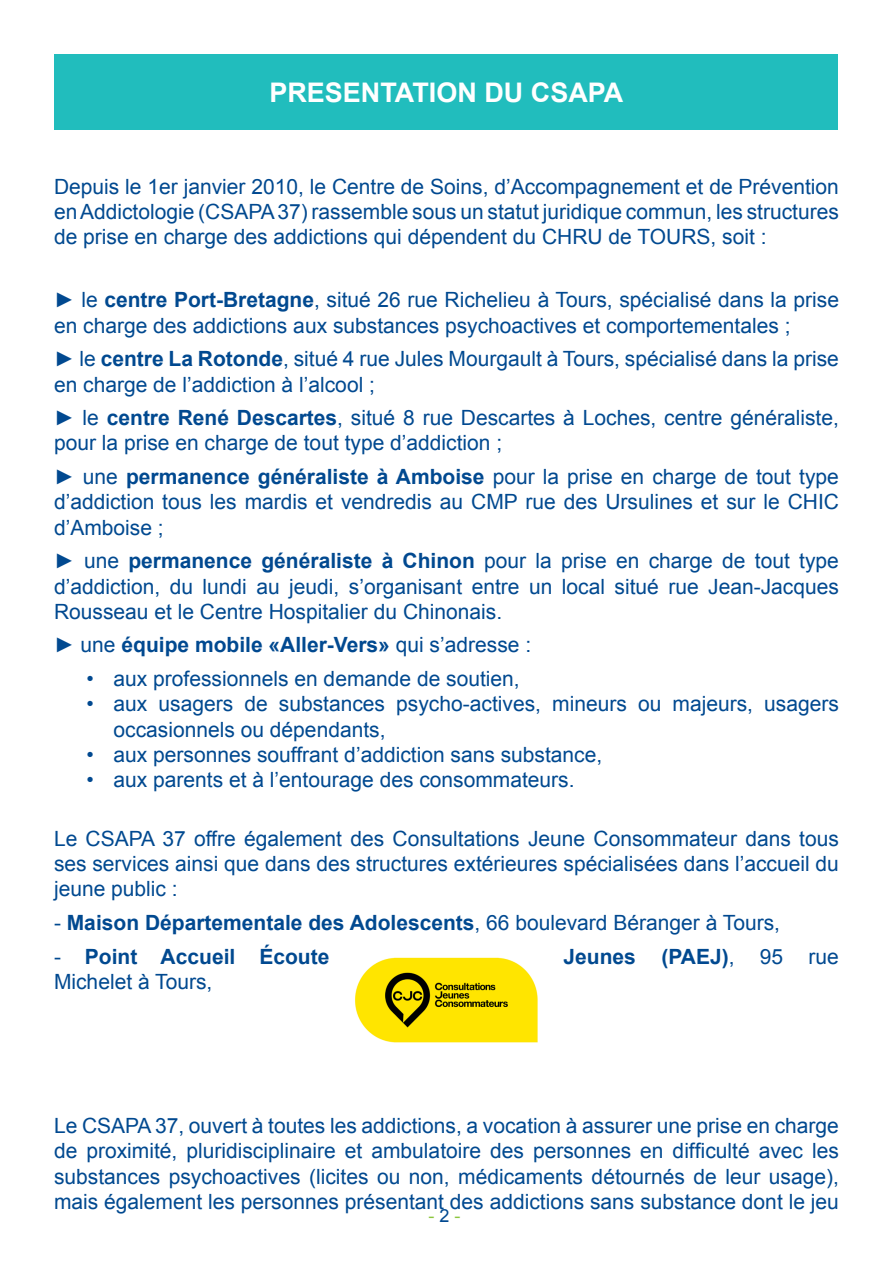
<style>
.page{position:relative;width:893px;height:1263px;background:#fff}
.page>*{position:absolute;margin:0;border:0;box-sizing:border-box;transform-origin:0 0}
.t1{font:700 27px "Arial";color:#fff}
.t2{font:21px/25.2px "Arial";color:#014990;text-align:justify}
.t3{font:700 21px "Arial";color:#014990}
.t4{font:18px "Arial";color:#8bc63e}
.s1{font-weight:700}
.s2{font-weight:400}
.s3{color:#014990}
</style>
<div class="page">
<div style="left:54px;top:54px;width:784px;height:76px;background:#21bdbd"></div>
<img style="left:355px;top:957px;width:183px;height:86px">
<p class="t1" style="left:269px;top:74px;width:356px">PRESENTATION DU CSAPA</p>
<p class="t2" style="left:54px;top:174px;width:786px">Depuis le 1er janvier 2010, le Centre de Soins, d’Accompagnement et de Prévention en Addictologie (CSAPA 37) rassemble sous un statut juridique commun, les structures de prise en charge des addictions qui dépendent du CHRU de TOURS, soit :</p>
<p class="t2" style="left:54px;top:288px;width:786px">► le <span class="s1">centre Port-Bretagne</span>, situé 26 rue Richelieu à Tours, spécialisé dans la prise en charge des addictions aux substances psychoactives et comportementales ;</p>
<p class="t2" style="left:54px;top:347px;width:786px">► le <span class="s1">centre La Rotonde</span>, situé 4 rue Jules Mourgault à Tours, spécialisé dans la prise en charge de l’addiction à l’alcool ;</p>
<p class="t2" style="left:54px;top:405px;width:786px">► le <span class="s1">centre René Descartes</span>, situé 8 rue Descartes à Loches, centre généraliste, pour la prise en charge de tout type d’addiction ;</p>
<p class="t2" style="left:54px;top:464px;width:786px">► une <span class="s1">permanence généraliste à Amboise</span> pour la prise en charge de tout type d’addiction tous les mardis et vendredis au CMP rue des Ursulines et sur le CHIC d’Amboise ;</p>
<p class="t2" style="left:54px;top:548px;width:786px">► une <span class="s1">permanence généraliste à Chinon</span> pour la prise en charge de tout type d’addiction, du lundi au jeudi, s’organisant entre un local situé rue Jean-Jacques Rousseau et le Centre Hospitalier du Chinonais.</p>
<p class="t3" style="left:54px;top:631px;width:479px"><span class="s2">► une</span> équipe mobile «Aller-Vers» <span class="s2">qui s’adresse :</span></p>
<p class="t2" style="left:87px;top:666px;width:435px">• aux professionnels en demande de soutien,</p>
<p class="t2" style="left:114px;top:692px;width:727px;text-indent:-27px">• aux usagers de substances psycho-actives, mineurs ou majeurs, usagers occasionnels ou dépendants,</p>
<p class="t2" style="left:87px;top:742px;width:517px">• aux personnes souffrant d’addiction sans substance,</p>
<p class="t2" style="left:87px;top:767px;width:490px">• aux parents et à l’entourage des consommateurs.</p>
<p class="t2" style="left:54px;top:826px;width:786px">Le CSAPA 37 offre également des Consultations Jeune Consommateur dans tous ses services ainsi que dans des structures extérieures spécialisées dans l’accueil du jeune public :</p>
<p class="t3" style="left:54px;top:908px;width:727px"><span class="s2">-</span> Maison Départementale des Adolescents<span class="s2">, 66 boulevard Béranger à Tours,</span></p>
<p class="t3" style="left:54px;top:942px;width:277px"><span class="s2">-</span> Point Accueil Écoute</p>
<p class="t3" style="left:564px;top:942px;width:277px">Jeunes (PAEJ)<span class="s2">, 95 rue</span></p>
<p class="t2" style="left:54px;top:969px;width:160px">Michelet à Tours,</p>
<p class="t2" style="left:54px;top:1113px;width:786px">Le CSAPA 37, ouvert à toutes les addictions, a vocation à assurer une prise en charge de proximité, pluridisciplinaire et ambulatoire des personnes en difficulté avec les substances psychoactives (licites ou non, médicaments détournés de leur usage), mais également les personnes présentant des addictions sans substance dont le jeu</p>
<p class="t4" style="left:428px;top:1204px;width:34px">-<span class="s3">2</span>-</p>
</div>
